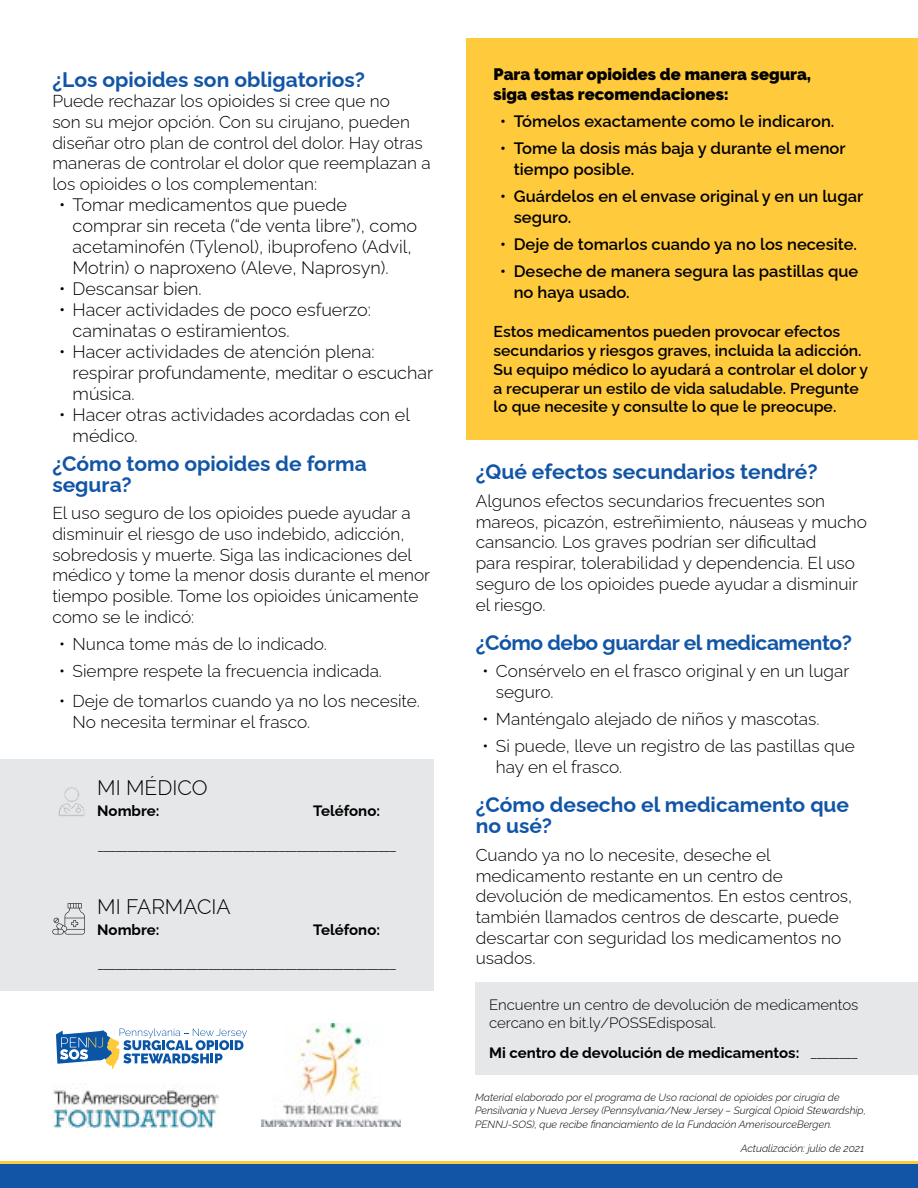
<style>
.page{position:relative;width:918px;height:1188px;background:#fff}
.page>*{position:absolute;margin:0;border:0;box-sizing:border-box;transform-origin:0 0}
.t1{font:700 21px/21px "Raleway";color:#1255a6}
.t2{font:700 21px "Raleway";letter-spacing:-.02em;color:#1255a6}
.t3{font:300 21px "Raleway";color:#000}
.t4{font:300 18px/21px "Raleway";color:#000}
.t5{font:300 17.25px/20.7px "Raleway";color:#000}
.t6{font:600 16.5px/21px "Raleway";color:#000}
.t7{font:900 16.5px/19.8px "Raleway";color:#000}
.t8{font:600 15.75px/18.9px "Raleway";color:#000}
.t9{font:300 15px/18px "Raleway";color:#000}
.t10{font:700 15px "Raleway";color:#000}
.t11{font:italic 300 10.5px/13.5px "Raleway";color:#000}
.s1{font-weight:300}
</style>
<div class="page">
<svg style="left:0;top:1161px;width:918px;height:27px;background:#2c629a"></svg>
<div style="left:476px;top:982px;width:442px;height:93px;background:#e6e7e8"></div>
<svg style="left:56px;top:1028px;width:191px;height:41px"></svg>
<img style="left:53px;top:1086px;width:167px;height:42px">
<img style="left:262px;top:1024px;width:139px;height:103px">
<div style="left:0;top:760px;width:433px;height:231px;background:#e6e7e8"></div>
<svg style="left:52px;top:903px;width:33px;height:31px"></svg>
<svg style="left:59px;top:787px;width:26px;height:29px"></svg>
<div style="left:467px;top:38px;width:451px;height:401px;background:#ffca3b"></div>
<p class="t1" style="left:52px;top:66px;width:314px">¿Los opioides son obligatorios?</p>
<p class="t5" style="left:52px;top:89px;width:380px">Puede rechazar los opioides si cree que no<br>son su mejor opción. Con su cirujano, pueden diseñar otro plan de control del dolor. Hay otras maneras de controlar el dolor que reemplazan a los opioides o los complementan:</p>
<p class="t4" style="left:73px;top:192px;width:346px;text-indent:-14px">• Tomar medicamentos que puede comprar sin receta (“de venta libre”), como acetaminofén (Tylenol), ibuprofeno (Advil, Motrin) o naproxeno (Aleve, Naprosyn).</p>
<p class="t4" style="left:59px;top:276px;width:144px">• Descansar bien.</p>
<p class="t4" style="left:73px;top:297px;width:300px;text-indent:-14px">• Hacer actividades de poco esfuerzo: caminatas o estiramientos.</p>
<p class="t4" style="left:73px;top:339px;width:362px;text-indent:-14px">• Hacer actividades de atención plena: respirar profundamente, meditar o escuchar música.</p>
<p class="t4" style="left:73px;top:402px;width:339px;text-indent:-14px">• Hacer otras actividades acordadas con el médico.</p>
<p class="t1" style="left:52px;top:450px;width:316px">¿Cómo tomo opioides de forma segura?</p>
<p class="t5" style="left:52px;top:501px;width:379px">El uso seguro de los opioides puede ayudar a disminuir el riesgo de uso indebido, adicción, sobredosis y muerte. Siga las indicaciones del médico y tome la menor dosis durante el menor tiempo posible. Tome los opioides únicamente como se le indicó:</p>
<p class="t5" style="left:59px;top:632px;width:269px">• Nunca tome más de lo indicado.</p>
<p class="t5" style="left:59px;top:659px;width:324px">• Siempre respete la frecuencia indicada.</p>
<p class="t5" style="left:73px;top:688px;width:349px;text-indent:-14px">• Deje de tomarlos cuando ya no los necesite.<br>No necesita terminar el frasco.</p>
<p class="t3" style="left:97px;top:771px;width:112px">MI MÉDICO</p>
<p class="t10" style="left:97px;top:799px;width:64px">Nombre:</p>
<p class="t10" style="left:313px;top:799px;width:68px">Teléfono:</p>
<p class="t9" style="left:97px;top:835px;width:301px">___________________________________________________</p>
<p class="t3" style="left:97px;top:890px;width:135px">MI FARMACIA</p>
<p class="t10" style="left:97px;top:917px;width:64px">Nombre:</p>
<p class="t10" style="left:313px;top:917px;width:68px">Teléfono:</p>
<p class="t9" style="left:97px;top:953px;width:301px">___________________________________________________</p>
<p class="t7" style="left:494px;top:65px;width:319px">Para tomar opioides de manera segura, siga estas recomendaciones:</p>
<p class="t6" style="left:500px;top:109px;width:336px">• Tómelos exactamente como le indicaron.</p>
<p class="t6" style="left:514px;top:136px;width:333px;text-indent:-13px">• Tome la dosis más baja y durante el menor tiempo posible.</p>
<p class="t6" style="left:514px;top:184px;width:351px;text-indent:-13px">• Guárdelos en el envase original y en un lugar seguro.</p>
<p class="t6" style="left:500px;top:232px;width:358px">• Deje de tomarlos cuando ya no los necesite.</p>
<p class="t6" style="left:514px;top:259px;width:346px;text-indent:-13px">• Deseche de manera segura las pastillas que no haya usado.</p>
<p class="t8" style="left:494px;top:320px;width:376px">Estos medicamentos pueden provocar efectos secundarios y riesgos graves, incluida la adicción.<br>Su equipo médico lo ayudará a controlar el dolor y a recuperar un estilo de vida saludable. Pregunte lo que necesite y consulte lo que le preocupe.</p>
<p class="t1" style="left:476px;top:459px;width:343px">¿Qué efectos secundarios tendré?</p>
<p class="t5" style="left:476px;top:488px;width:393px">Algunos efectos secundarios frecuentes son mareos, picazón, estreñimiento, náuseas y mucho cansancio. Los graves podrían ser dificultad<br>para respirar, tolerabilidad y dependencia. El uso seguro de los opioides puede ayudar a disminuir el riesgo.</p>
<p class="t2" style="left:476px;top:625px;width:378px">¿Cómo debo guardar el medicamento?</p>
<p class="t5" style="left:496px;top:659px;width:355px;text-indent:-14px">• Consérvelo en el frasco original y en un lugar seguro.</p>
<p class="t5" style="left:482px;top:707px;width:339px">• Manténgalo alejado de niños y mascotas.</p>
<p class="t5" style="left:496px;top:734px;width:360px;text-indent:-14px">• Si puede, lleve un registro de las pastillas que hay en el frasco.</p>
<p class="t1" style="left:476px;top:792px;width:375px">¿Cómo desecho el medicamento que no usé?</p>
<p class="t5" style="left:476px;top:842px;width:378px">Cuando ya no lo necesite, deseche el medicamento restante en un centro de devolución de medicamentos. En estos centros, también llamados centros de descarte, puede descartar con seguridad los medicamentos no usados.</p>
<p class="t9" style="left:489px;top:994px;width:371px">Encuentre un centro de devolución de medicamentos cercano en bit.ly/POSSEdisposal.</p>
<p class="t10" style="left:489px;top:1041px;width:371px">Mi centro de devolución de medicamentos: <span class="s1">________</span></p>
<p class="t11" style="left:475px;top:1089px;width:392px">Material elaborado por el programa de Uso racional de opioides por cirugía de<br>Pensilvania y Nueva Jersey (Pennsylvania/New Jersey – Surgical Opioid Stewardship,<br>PENNJ-SOS), que recibe financiamiento de la Fundación AmerisourceBergen.</p>
<p class="t11" style="left:741px;top:1140px;width:125px">Actualización: julio de 2021</p>
</div>
